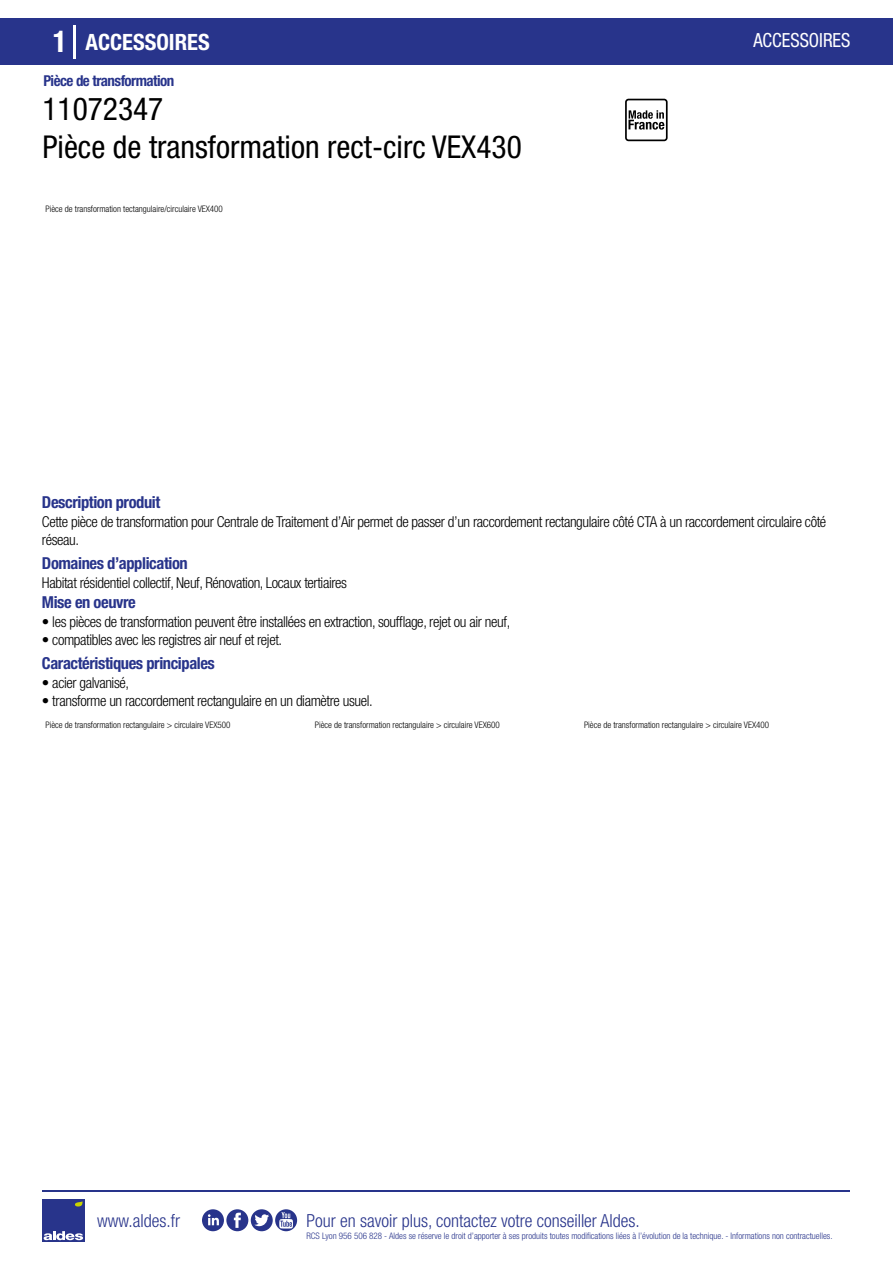
<style>
.page{position:relative;width:893px;height:1263px;background:#fff}
.page>*{position:absolute;margin:0;border:0;box-sizing:border-box;transform-origin:0 0}
.t1{font:condensed 31.5px/37.8px "Helvetica Neue LT Std";color:#000}
.t2{font:700 condensed 22.5px "Helvetica Neue LT Std";color:#fff}
.t3{font:condensed 19.5px "Helvetica Neue LT Std";color:#fff;scale:.95 1}
.t4{font:300 condensed 18px "Helvetica Neue";color:#28348b}
.t5{font:700 condensed 16.5px "Helvetica Neue LT Std";letter-spacing:-.025em;color:#28348b}
.t6{font:300 condensed 15px/18px "Helvetica Neue LT Std";letter-spacing:-.025em;color:#000}
.t7{font:700 condensed 15px "Helvetica Neue LT Std";letter-spacing:-.035em;color:#28348b}
.t8{font:300 condensed 9px "Helvetica Neue";color:#000}
.t9{font:300 condensed 9px "Helvetica Neue";color:#28348b}
.s1{font-size:30px}
</style>
<div class="page">
<div style="left:1px;top:18px;width:892px;height:46px;background:#28348b"></div>
<svg style="left:625px;top:99px;width:43px;height:42px"></svg>
<hr style="left:74px;top:25px;width:2px;height:33px;background:#fff">
<div style="left:42px;top:1199px;width:42px;height:43px;background:#28348b"></div>
<svg style="left:44px;top:1231px;width:39px;height:9px"></svg>
<svg style="left:75px;top:1201px;width:8px;height:5px"></svg>
<hr style="left:42px;top:1190px;width:808px;height:1px;background:#28348b">
<svg style="left:202px;top:1209px;width:95px;height:22px"></svg>
<h2 class="t2" style="left:53px;top:28px;width:158px"><span class="s1">1</span> ACCESSOIRES</h2>
<h3 class="t3" style="left:753px;top:29px;width:104px">ACCESSOIRES</h3>
<p class="t7" style="left:43px;top:71px;width:133px">Pièce de transformation</p>
<h1 class="t1" style="left:42px;top:90px;width:481px">11072347<br>Pièce de transformation rect-circ VEX430</h1>
<p class="t8" style="left:45px;top:204px;width:179px">Pièce de transformation tectangulaire/circulaire VEX400</p>
<p class="t8" style="left:123px;top:204px;width:4px">r</p>
<p class="t8" style="left:167px;top:204px;width:65px">&gt; irculaire VEX500</p>
<p class="t5" style="left:42px;top:492px;width:120px">Description produit</p>
<p class="t6" style="left:42px;top:513px;width:786px">Cette pièce de transformation pour Centrale de Traitement d’Air permet de passer d’un raccordement rectangulaire côté CTA à un raccordement circulaire côté réseau.</p>
<p class="t6" style="left:42px;top:573px;width:307px">Habitat résidentiel collectif, Neuf, Rénovation, Locaux tertiaires</p>
<p class="t6" style="left:42px;top:613px;width:470px">• les pièces de transformation peuvent être installées en extraction, soufflage, rejet ou air neuf,</p>
<p class="t6" style="left:42px;top:631px;width:242px">• compatibles avec les registres air neuf et rejet.</p>
<p class="t5" style="left:42px;top:553px;width:147px">Domaines d’application</p>
<p class="t5" style="left:42px;top:592px;width:95px">Mise en oeuvre</p>
<p class="t5" style="left:42px;top:653px;width:174px">Caractéristiques principales</p>
<p class="t6" style="left:42px;top:674px;width:89px">• acier galvanisé,</p>
<p class="t6" style="left:42px;top:692px;width:332px">• transforme un raccordement rectangulaire en un diamètre usuel.</p>
<p class="t8" style="left:45px;top:719px;width:187px">Pièce de transformation rectangulaire &gt; circulaire VEX500</p>
<p class="t8" style="left:315px;top:719px;width:187px">Pièce de transformation rectangulaire &gt; circulaire VEX600</p>
<p class="t8" style="left:584px;top:719px;width:187px">Pièce de transformation rectangulaire &gt; circulaire VEX400</p>
<p class="t4" style="left:97px;top:1211px;width:84px">www.aldes.fr</p>
<p class="t4" style="left:306px;top:1211px;width:335px">Pour en savoir plus, contactez votre conseiller Aldes.</p>
<p class="t9" style="left:306px;top:1230px;width:528px">RCS Lyon 956 506 828 - Aldes se réserve le droit d’apporter à ses produits toutes modifications liées à l’évolution de la technique. - Informations non contractuelles.</p>
</div>
